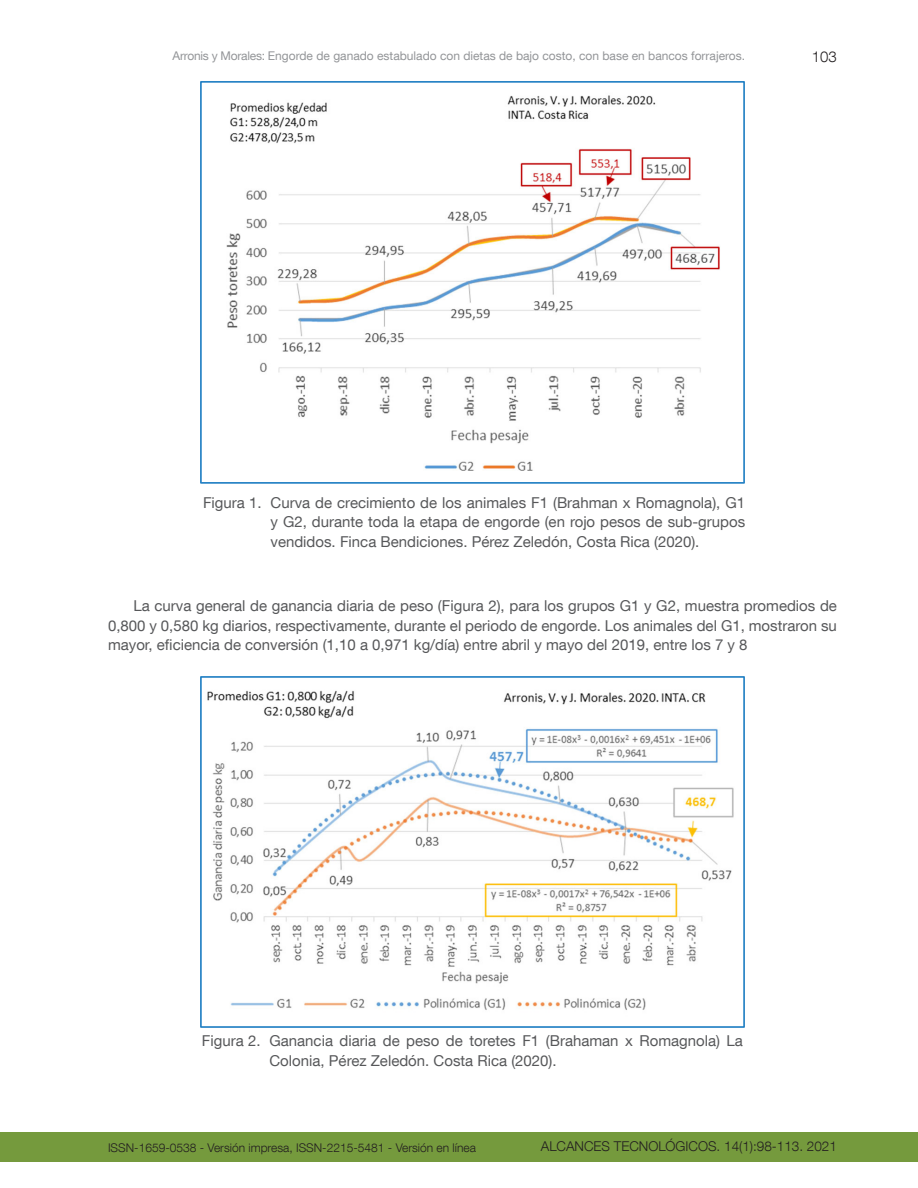
<style>
.page{position:relative;width:918px;height:1188px;background:#fff}
.page>*{position:absolute;margin:0;border:0;box-sizing:border-box;transform-origin:0 0}
.FIGURA{font:15px/19.5px "Helvetica Neue LT Com";color:#57585a;text-align:justify}
._0_CUERPO_tab{font:15px/19.5px "Helvetica Neue LT Com";color:#57585a;text-align:justify}
.t1{font:300 15px "Helvetica Neue LT Com";color:#231f20}
.t2{font:300 13.5px "Helvetica Neue LT Com";color:#231f20}
.t3{font:12px "Helvetica Neue LT Com";color:#939598}
.t4{font:300 12px "Helvetica Neue LT Com";color:#231f20}
</style>
<div class="page">
<div style="left:0;top:1132px;width:918px;height:30px;background:#759a3d"></div>
<img style="left:226px;top:95px;width:494px;height:376px">
<div style="left:200px;top:81px;width:545px;height:403px;border:2px solid #2783c5"></div>
<img style="left:207px;top:690px;width:527px;height:320px">
<div style="left:200px;top:676px;width:545px;height:352px;border:2px solid #2783c5"></div>
<p class="t3" style="left:173px;top:49px;width:574px">Arronis y Morales: Engorde de ganado estabulado con dietas de bajo costo, con base en bancos forrajeros.</p>
<p class="t1" style="left:812px;top:47px;width:27px">103</p>
<p class="FIGURA" style="left:271px;top:492px;width:476px;text-indent:-68px">Figura 1. Curva de crecimiento de los animales F1 (Brahman x Romagnola), G1 y G2, durante toda la etapa de engorde (en rojo pesos de sub-grupos vendidos. Finca Bendiciones. Pérez Zeledón, Costa Rica (2020).</p>
<p class="_0_CUERPO_tab" style="left:108px;top:596px;width:731px;text-indent:26px">La curva general de ganancia diaria de peso (Figura 2), para los grupos G1 y G2, muestra promedios de 0,800 y 0,580 kg diarios, respectivamente, durante el periodo de engorde. Los animales del G1, mostraron su mayor, eficiencia de conversión (1,10 a 0,971 kg/día) entre abril y mayo del 2019, entre los 7 y 8</p>
<p class="FIGURA" style="left:269px;top:1031px;width:475px;text-indent:-68px">Figura 2. Ganancia diaria de peso de toretes F1 (Brahaman x Romagnola) La<br>Colonia, Pérez Zeledón. Costa Rica (2020).</p>
<p class="t4" style="left:108px;top:1140px;width:369px">ISSN-1659-0538 - Versión impresa, ISSN-2215-5481 - Versión en línea</p>
<p class="t2" style="left:541px;top:1138px;width:298px">ALCANCES TECNOLÓGICOS. 14(1):98-113. 2021</p>
</div>
